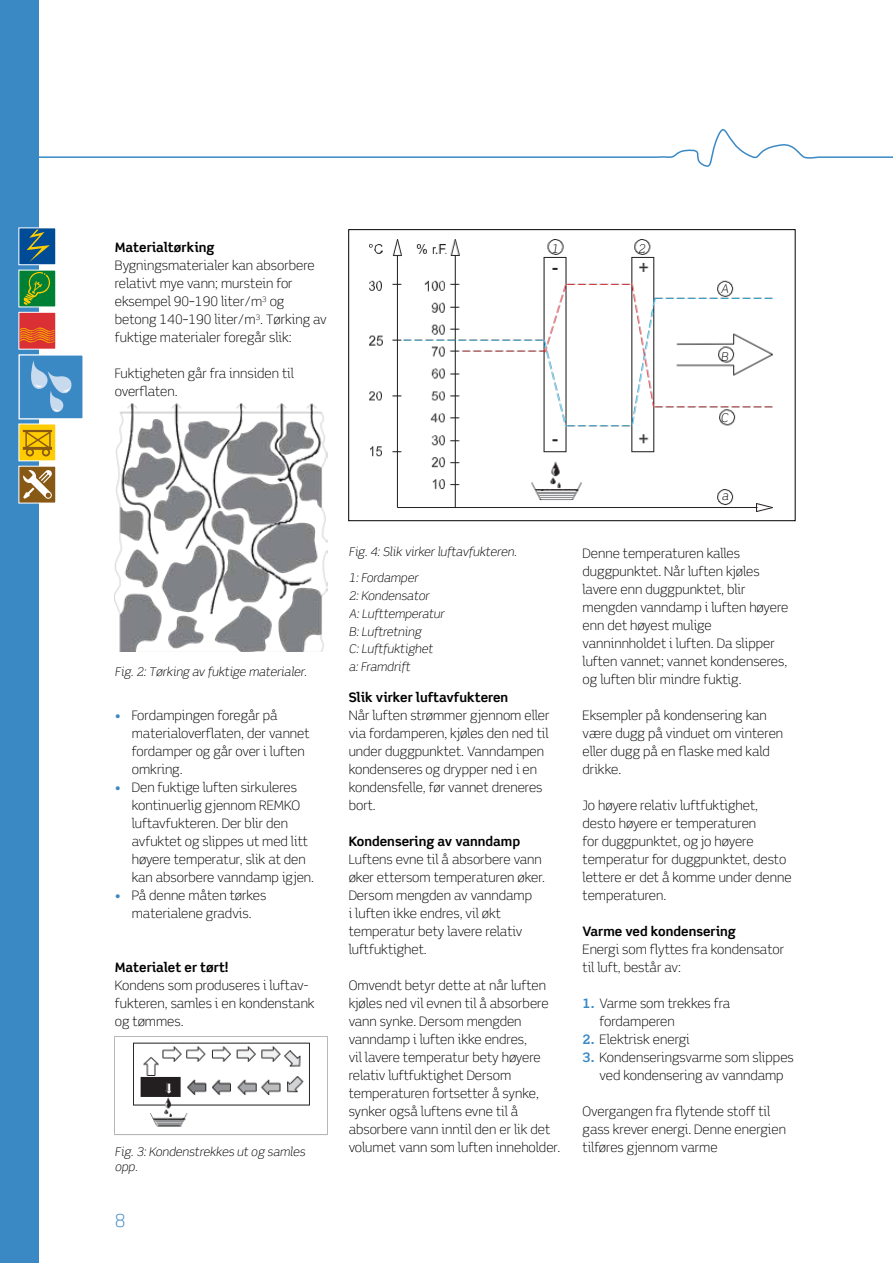
<style>
.page{position:relative;width:893px;height:1263px;background:#fff}
.page>*{position:absolute;margin:0;border:0;box-sizing:border-box;transform-origin:0 0}
.t1{font:300 18px "Scene Alt";color:#3b89c4}
.t2{font:300 13.05px/18px "Scene Alt";color:#000}
.t3{font:700 13.05px "Scene Alt";color:#000}
.t4{font:italic 300 12px/17.7px "Scene Alt";color:#000}
.s1{color:#3b89c4}
.s2{font-weight:700;color:#3b89c4}
</style>
<div class="page">
<img style="left:115px;top:404px;width:212px;height:247px">
<img style="left:115px;top:1042px;width:212px;height:93px">
<img style="left:370px;top:239px;width:403px;height:273px">
<div style="left:348px;top:229px;width:447px;height:292px;border:1px solid #000"></div>
<svg style="left:38px;top:116px;width:855px;height:57px"></svg>
<div style="left:0;top:0;width:38px;height:1263px;background:#3b89c4"></div>
<div style="left:19px;top:424px;width:37px;height:37px;background:#fecc00"></div>
<div style="left:19px;top:466px;width:37px;height:37px;background:#885915"></div>
<svg style="left:23px;top:470px;width:29px;height:29px"></svg>
<svg style="left:23px;top:430px;width:29px;height:26px"></svg>
<div style="left:19px;top:228px;width:37px;height:37px;background:#004b95"></div>
<div style="left:19px;top:270px;width:37px;height:37px;background:#008035"></div>
<div style="left:19px;top:312px;width:37px;height:37px;background:#db2f36"></div>
<div style="left:19px;top:312px;width:37px;height:38px;border:1px solid #fff"></div>
<svg style="left:27px;top:230px;width:23px;height:32px"></svg>
<svg style="left:20px;top:326px;width:35px;height:18px"></svg>
<svg style="left:24px;top:272px;width:26px;height:33px"></svg>
<div style="left:19px;top:355px;width:64px;height:64px;background:#3b89c4"></div>
<div style="left:19px;top:354px;width:65px;height:65px;border:1px solid #fff"></div>
<svg style="left:31px;top:360px;width:41px;height:53px"></svg>
<p class="t3" style="left:115px;top:239px;width:101px">Materialtørking</p>
<p class="t2" style="left:115px;top:256px;width:214px">Bygningsmaterialer kan absorbere relativt mye vann; murstein for eksempel 90–190 liter/m<sup>3</sup> og betong 140–190 liter/m<sup>3</sup>. Tørking av fuktige materialer foregår slik:</p>
<p class="t2" style="left:115px;top:364px;width:181px">Fuktigheten går fra innsiden til overflaten.</p>
<p class="t4" style="left:551px;top:240px;width:9px">1</p>
<p class="t4" style="left:638px;top:240px;width:9px">2</p>
<p class="t4" style="left:721px;top:280px;width:9px">A</p>
<p class="t4" style="left:721px;top:347px;width:9px">B</p>
<p class="t4" style="left:721px;top:409px;width:9px">C</p>
<p class="t4" style="left:115px;top:663px;width:193px">Fig. 2: Tørking av fuktige materialer.</p>
<p class="t2" style="left:132px;top:706px;width:179px;text-indent:-17px"><span class="s1">•</span> Fordampingen foregår på materialoverflaten, der vannet fordamper og går over i luften omkring.</p>
<p class="t2" style="left:132px;top:778px;width:184px;text-indent:-17px"><span class="s1">•</span> Den fuktige luften sirkuleres kontinuerlig gjennom REMKO luftavfukteren. Der blir den avfuktet og slippes ut med litt høyere temperatur, slik at den kan absorbere vanndamp igjen.</p>
<p class="t2" style="left:115px;top:886px;width:153px;text-align:center"><span class="s1">•</span> På denne måten tørkes materialene gradvis.</p>
<p class="t3" style="left:115px;top:959px;width:115px">Materialet er tørt!</p>
<p class="t2" style="left:115px;top:976px;width:201px">Kondens som produseres i luftav&shy;fukteren, samles i en kondenstank og tømmes.</p>
<p class="t4" style="left:115px;top:1144px;width:192px;line-height:15px">Fig. 3: Kondenstrekkes ut og samles opp.</p>
<h1 class="t1" style="left:115px;top:1209px;width:12px">8</h1>
<p class="t4" style="left:349px;top:539px;width:169px;line-height:26.2px">Fig. 4: Slik virker luftavfukteren.<br>1: Fordamper</p>
<p class="t4" style="left:349px;top:587px;width:97px">2: Kondensator<br>A: Lufttemperatur<br>B: Luftretning<br>C: Luftfuktighet a: Framdrift</p>
<p class="t3" style="left:349px;top:689px;width:161px">Slik virker luftavfukteren</p>
<p class="t2" style="left:349px;top:706px;width:202px">Når luften strømmer gjennom eller via fordamperen, kjøles den ned til under duggpunktet. Vanndampen kondenseres og drypper ned i en kondensfelle, før vannet dreneres bort.</p>
<p class="t3" style="left:349px;top:833px;width:173px">Kondensering av vanndamp</p>
<p class="t2" style="left:349px;top:850px;width:198px">Luftens evne til å absorbere vann øker ettersom temperaturen øker.<br>Dersom mengden av vanndamp<br>i luften ikke endres, vil økt temperatur bety lavere relativ luftfuktighet.</p>
<p class="t2" style="left:349px;top:976px;width:213px">Omvendt betyr dette at når luften kjøles ned vil evnen til å absorbere vann synke. Dersom mengden vanndamp i luften ikke endres,<br>vil lavere temperatur bety høyere relativ luftfuktighet Dersom temperaturen fortsetter å synke, synker også luftens evne til å absorbere vann inntil den er lik det volumet vann som luften inneholder.</p>
<p class="t4" style="left:722px;top:487px;width:8px">a</p>
<p class="t2" style="left:583px;top:544px;width:207px">Denne temperaturen kalles duggpunktet. Når luften kjøles lavere enn duggpunktet, blir mengden vanndamp i luften høyere enn det høyest mulige vanninnholdet i luften. Da slipper luften vannet; vannet kondenseres, og luften blir mindre fuktig.</p>
<p class="t2" style="left:583px;top:706px;width:202px">Eksempler på kondensering kan være dugg på vinduet om vinteren eller dugg på en flaske med kald drikke.</p>
<p class="t2" style="left:583px;top:796px;width:211px">Jo høyere relativ luftfuktighet, desto høyere er temperaturen<br>for duggpunktet, og jo høyere temperatur for duggpunktet, desto lettere er det å komme under denne temperaturen.</p>
<p class="t3" style="left:583px;top:923px;width:155px">Varme ved kondensering</p>
<p class="t2" style="left:583px;top:940px;width:203px">Energi som flyttes fra kondensator til luft, består av:</p>
<p class="t2" style="left:600px;top:994px;width:132px;text-indent:-17px"><span class="s2">1.</span> Varme som trekkes fra fordamperen</p>
<p class="t2" style="left:583px;top:1030px;width:109px"><span class="s2">2.</span> Elektrisk energi</p>
<p class="t2" style="left:583px;top:1048px;width:213px;text-align:center"><span class="s2">3.</span> Kondenseringsvarme som slippes ved kondensering av vanndamp</p>
<p class="t2" style="left:583px;top:1102px;width:205px">Overgangen fra flytende stoff til gass krever energi. Denne energien tilføres gjennom varme</p>
</div>
